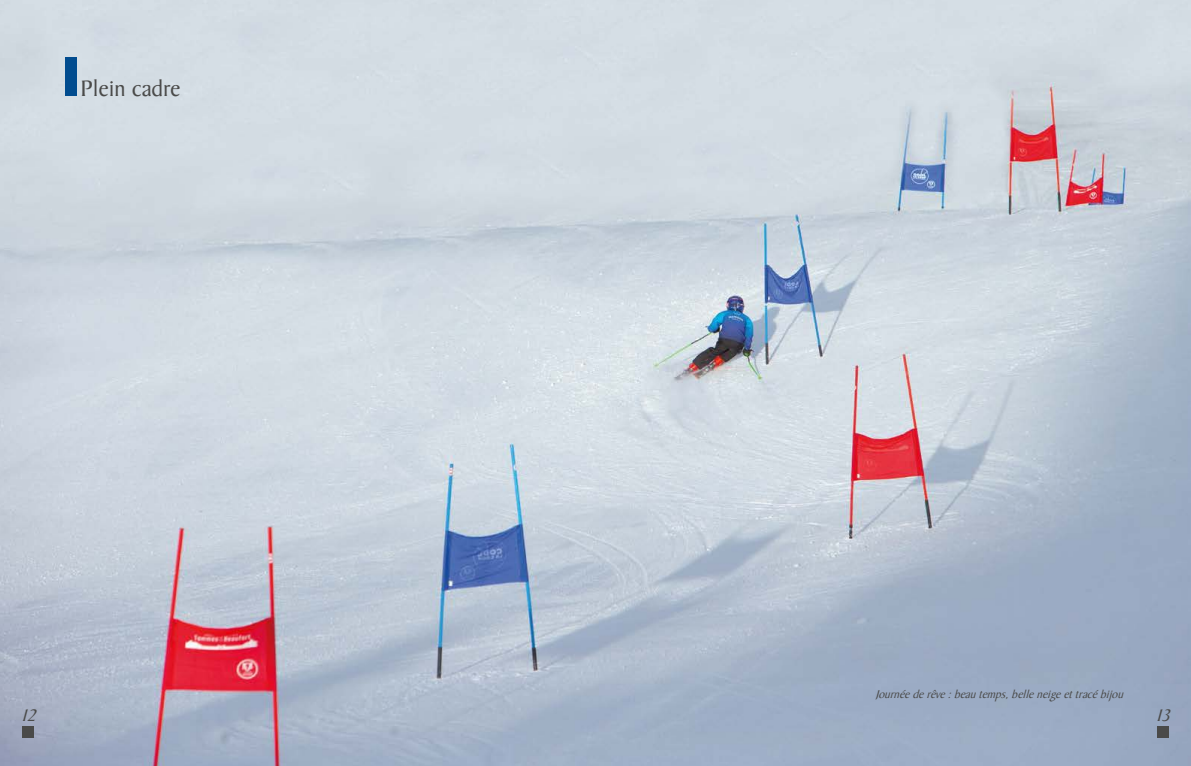
<style>
.page{position:relative;width:1191px;height:766px;background:#fff}
.page>*{position:absolute;margin:0;border:0;box-sizing:border-box;transform-origin:0 0}
.t1{font:24px "Baker Signet Std";color:#4a4a49}
.t2{font:italic 18px "Baker Signet Std";color:#4a4a49}
.t3{font:italic 12px "Baker Signet Std";color:#4a4a49}
</style>
<div class="page">
<img style="left:0;top:0;width:1191px;height:765px">
<div style="left:65px;top:57px;width:12px;height:39px;background:#014c8f"></div>
<div style="left:23px;top:726px;width:11px;height:11px;background:#4a4a49"></div>
<div style="left:1157px;top:726px;width:11px;height:11px;background:#4a4a49"></div>
<h1 class="t1" style="left:81px;top:75px;width:101px">Plein cadre</h1>
<p class="t3" style="left:875px;top:687px;width:253px">Journéederêve:beautemps,belleneigeettracébijou</p>
<h2 class="t2" style="left:21px;top:705px;width:21px">12</h2>
<h2 class="t2" style="left:1155px;top:705px;width:21px">13</h2>
</div>
